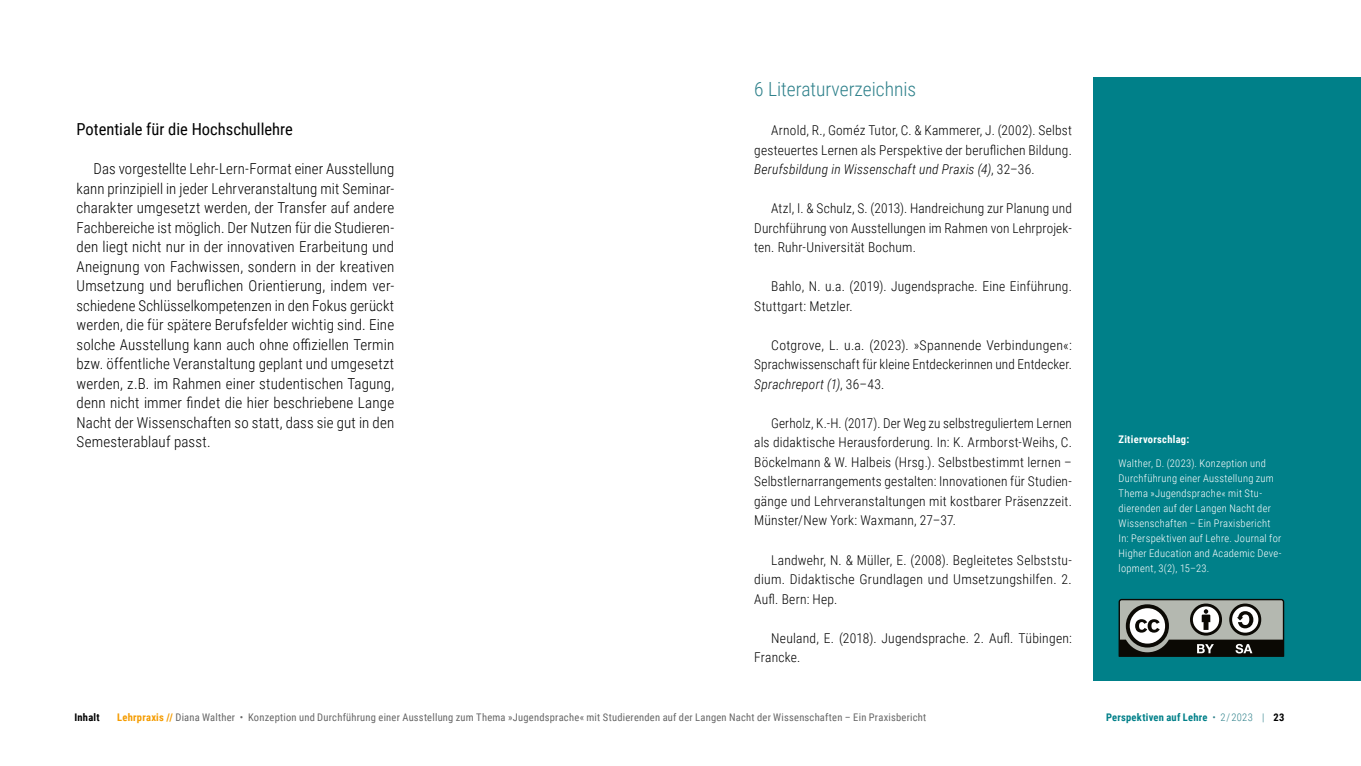
<style>
.page{position:relative;width:1361px;height:766px;background:#fff}
.page>*{position:absolute;margin:0;border:0;box-sizing:border-box;transform-origin:0 0}
.Ü2_ohne_Einzug{font:300 19.5px "Roboto Condensed";color:#2f818b}
.Ü3_ohne_Einzug{font:16.5px "Roboto Condensed";color:#000}
.Absatzformat_5{font:300 15px/19.5px "Roboto Condensed";letter-spacing:.01em;color:#000;text-align:justify}
.Absatzformat_5-2{font:300 13.5px/19.5px "Roboto Condensed";letter-spacing:.015em;color:#000;text-align:justify}
.Zitiervorschlag{font:300 10.5px/15px "Roboto Condensed";letter-spacing:.025em;color:#fff}
.t1{font:10.5px "Roboto Condensed";letter-spacing:.025em;color:#666}
.t2{font:700 10.5px "Roboto Condensed";letter-spacing:.025em;color:#008089}
.Zitiervorschlag-2{font:700 10.5px "Roboto Condensed";letter-spacing:.025em;color:#fff}
.t3{font:700 10.5px "Roboto Condensed";letter-spacing:.02em;color:#000}
.s1{font-style:italic}
.s2{font-weight:700;color:#f59c00}
.s3{font-weight:300;color:#2f818b}
.s4{color:#000}
</style>
<div class="page">
<div style="left:1094px;top:77px;width:267px;height:603px;background:#008089"></div>
<svg style="left:1118px;top:598px;width:167px;height:59px;background:#767a75"></svg>
<p class="Ü3_ohne_Einzug" style="left:77px;top:118px;width:218px">Potentiale für die Hochschullehre</p>
<p class="Absatzformat_5" style="left:77px;top:158px;width:319px;text-indent:17px">Das vorgestellte Lehr-Lern-Format einer Ausstellung kann prinzipiell in jeder Lehrveranstaltung mit Seminar&shy;charakter umgesetzt werden, der Transfer auf andere Fachbereiche ist möglich. Der Nutzen für die Studieren&shy;den liegt nicht nur in der innovativen Erarbeitung und Aneignung von Fachwissen, sondern in der kreativen Umsetzung und beruflichen Orientierung, indem ver&shy;schiedene Schlüsselkompetenzen in den Fokus gerückt werden, die für spätere Berufsfelder wichtig sind. Eine solche Ausstellung kann auch ohne offiziellen Termin bzw. öffentliche Veranstaltung geplant und umgesetzt werden, z.B. im Rahmen einer studentischen Tagung, denn nicht immer findet die hier beschriebene Lange Nacht der Wissenschaften so statt, dass sie gut in den Semesterablauf passt.</p>
<p class="Ü2_ohne_Einzug" style="left:754px;top:75px;width:164px">6 Literaturverzeichnis</p>
<p class="Absatzformat_5-2" style="left:754px;top:120px;width:319px;text-indent:17px">Arnold, R., Goméz Tutor, C. &amp; Kammerer, J. (2002). Selbst gesteuertes Lernen als Perspektive der beruflichen Bildung.<br><span class="s1">Berufsbildung in Wissenschaft und Praxis (4)</span>, 32–36.</p>
<p class="Absatzformat_5-2" style="left:754px;top:198px;width:319px;text-indent:17px">Atzl, I. &amp; Schulz, S. (2013). Handreichung zur Planung und Durchführung von Ausstellungen im Rahmen von Lehrprojek&shy;ten. Ruhr-Universität Bochum.</p>
<p class="Absatzformat_5-2" style="left:754px;top:276px;width:319px;text-indent:17px">Bahlo, N. u.a. (2019). Jugendsprache. Eine Einführung.<br>Stuttgart: Metzler.</p>
<p class="Absatzformat_5-2" style="left:754px;top:334px;width:319px;text-indent:17px">Cotgrove, L. u.a. (2023). »Spannende Verbindungen«:<br>Sprachwissenschaft für kleine Entdeckerinnen und Entdecker.<br><span class="s1">Sprachreport (1)</span>, 36–43.</p>
<p class="Absatzformat_5-2" style="left:754px;top:412px;width:319px;text-indent:17px">Gerholz, K.-H. (2017). Der Weg zu selbstreguliertem Lernen als didaktische Herausforderung. In: K. Armborst-Weihs, C.<br>Böckelmann &amp; W. Halbeis (Hrsg.). Selbstbestimmt lernen – Selbstlernarrangements gestalten: Innovationen für Studien&shy;gänge und Lehrveranstaltungen mit kostbarer Präsenzzeit.<br>Münster/New York: Waxmann, 27–37.</p>
<p class="Absatzformat_5-2" style="left:754px;top:549px;width:319px;text-indent:17px">Landwehr, N. &amp; Müller, E. (2008). Begleitetes Selbststu&shy;dium. Didaktische Grundlagen und Umsetzungshilfen. 2.<br>Aufl. Bern: Hep.</p>
<p class="Absatzformat_5-2" style="left:754px;top:627px;width:319px;text-indent:17px">Neuland, E. (2018). Jugendsprache. 2. Aufl. Tübingen:<br>Francke.</p>
<p class="Zitiervorschlag-2" style="left:1118px;top:432px;width:72px">Zitiervorschlag:</p>
<p class="Zitiervorschlag" style="left:1118px;top:455px;width:164px">Walther, D. (2023). Konzeption und Durchführung einer Ausstellung zum Thema »Jugendsprache« mit Stu&shy;dierenden auf der Langen Nacht der Wissenschaften – Ein Praxisbericht In: Perspektiven auf Lehre. Journal for Higher Education and Academic Deve&shy;lopment, 3(2), 15–23.</p>
<p class="t3" style="left:74px;top:709px;width:27px">Inhalt</p>
<p class="t1" style="left:117px;top:709px;width:811px"><span class="s2">Lehrpraxis //</span> Diana Walther • Konzeption und Durchführung einer Ausstellung zum Thema »Jugendsprache« mit Studierenden auf der Langen Nacht der Wissenschaften – Ein Praxisbericht</p>
<p class="t2" style="left:1106px;top:709px;width:180px">Perspektiven auf Lehre <span class="s3">• 2 / 2023 |</span> <span class="s4">23</span></p>
</div>
